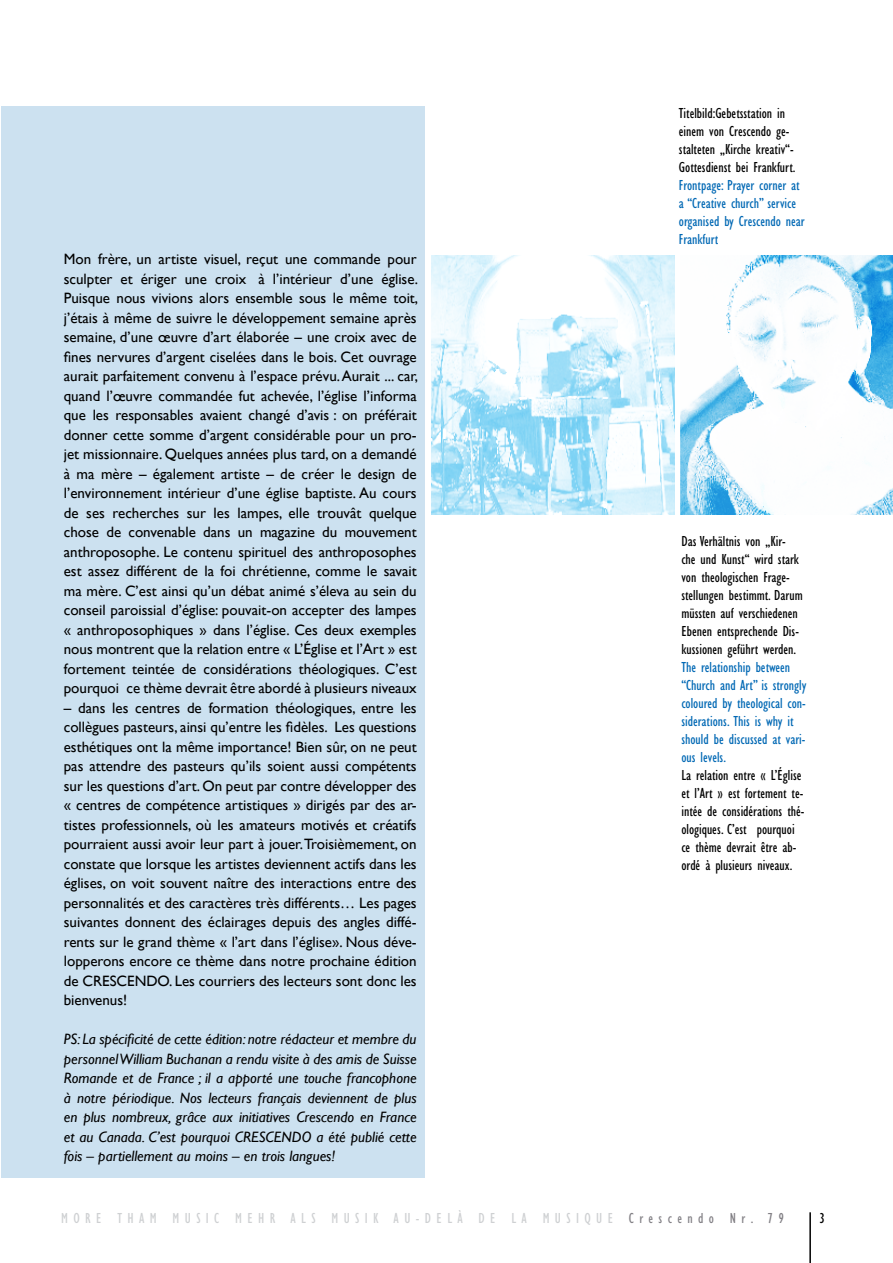
<style>
.page{position:relative;width:893px;height:1263px;background:#fff}
.page>*{position:absolute;margin:0;border:0;box-sizing:border-box;transform-origin:0 0}
.t1{font:15px/19.5px "Gill Sans";color:#000;text-align:justify}
.t2{font:condensed 15px/18px "Gill Sans";color:#000}
.t3{font:italic 15px/19.5px "Gill Sans";color:#000;text-align:justify}
.t4{font:condensed 15px/18px "Gill Sans";color:#0068b4}
.t5{font:condensed 15px "Gill Sans";letter-spacing:.36em;color:#ced0d2}
.t6{font:condensed 15px "Gill Sans";letter-spacing:.36em;color:#817f84}
</style>
<div class="page">
<hr style="left:809px;top:1212px;width:2px;height:51px;background:#000">
<img style="left:680px;top:255px;width:213px;height:259px">
<img style="left:431px;top:255px;width:244px;height:259px">
<div style="left:1px;top:106px;width:424px;height:1072px;background:#cce1f0"></div>
<p class="t1" style="left:64px;top:249px;width:356px">Mon frère, un artiste visuel, reçut une commande pour sculpter et ériger une croix à l’intérieur d’une église.<br>Puisque nous vivions alors ensemble sous le même toit, j’étais à même de suivre le développement semaine après semaine, d’une œuvre d’art élaborée – une croix avec de fines nervures d’argent ciselées dans le bois. Cet ouvrage aurait parfaitement convenu à l’espace prévu. Aurait ... car, quand l’œuvre commandée fut achevée, l’église l’informa que les responsables avaient changé d’avis : on préférait donner cette somme d’argent considérable pour un pro&shy;jet missionnaire. Quelques années plus tard, on a demandé à ma mère – également artiste – de créer le design de l’environnement intérieur d’une église baptiste. Au cours de ses recherches sur les lampes, elle trouvât quelque chose de convenable dans un magazine du mouvement anthroposophe. Le contenu spirituel des anthroposophes est assez différent de la foi chrétienne, comme le savait ma mère. C’est ainsi qu’un débat animé s’éleva au sein du conseil paroissial d’église: pouvait-on accepter des lampes « anthroposophiques » dans l’église. Ces deux exemples nous montrent que la relation entre « L’Église et l’Art » est fortement teintée de considérations théologiques. C’est pourquoi ce thème devrait être abordé à plusieurs niveaux</p>
<p class="t1" style="left:64px;top:698px;width:354px">– dans les centres de formation théologiques, entre les collègues pasteurs, ainsi qu’entre les fidèles. Les questions esthétiques ont la même importance! Bien sûr, on ne peut pas attendre des pasteurs qu’ils soient aussi compétents sur les questions d’art. On peut par contre développer des « centres de compétence artistiques » dirigés par des ar&shy;tistes professionnels, où les amateurs motivés et créatifs pourraient aussi avoir leur part à jouer. Troisièmement, on constate que lorsque les artistes deviennent actifs dans les églises, on voit souvent naître des interactions entre des personnalités et des caractères très différents… Les pages suivantes donnent des éclairages depuis des angles diffé&shy;rents sur le grand thème « l’art dans l’église». Nous déve&shy;lopperons encore ce thème dans notre prochaine édition de CRESCENDO. Les courriers des lecteurs sont donc les bienvenus!</p>
<p class="t3" style="left:64px;top:1029px;width:354px">PS: La spécificité de cette édition: notre rédacteur et membre du personnel William Buchanan a rendu visite à des amis de Suisse Romande et de France ; il a apporté une touche francophone à notre périodique. Nos lecteurs français deviennent de plus en plus nombreux, grâce aux initiatives Crescendo en France et au Canada. C’est pourquoi CRESCENDO a été publié cette fois – partiellement au moins – en trois langues!</p>
<p class="t2" style="left:679px;top:104px;width:118px">Titelbild:Gebetsstation in einem von Crescendo ge&shy;stalteten „Kirche kreativ“-<br>Gottesdienst bei Frankfurt.</p>
<p class="t4" style="left:679px;top:176px;width:127px">Frontpage: Prayer corner at a “Creative church” service organised by Crescendo near<br>Frankfurt</p>
<p class="t2" style="left:681px;top:532px;width:123px">Das Verhältnis von „Kir&shy;che und Kunst“ wird stark von theologischen Frage&shy;stellungen bestimmt. Darum müssten auf verschiedenen<br>Ebenen entsprechende Dis&shy;kussionen geführt werden.</p>
<p class="t4" style="left:681px;top:658px;width:126px">The relationship between “Church and Art” is strongly coloured by theological con&shy;siderations. This is why it should be discussed at vari&shy;ous levels.</p>
<p class="t2" style="left:681px;top:766px;width:124px">La relation entre « L’Église et l’Art » est fortement te&shy;intée de considérations thé&shy;ologiques. C’est pourquoi ce thème devrait être ab&shy;ordé à plusieurs niveaux.</p>
<p class="t5" style="left:61px;top:1210px;width:459px">MORE THAM MUSIC MEHR ALS MUSIK au -del à de la</p>
<p class="t5" style="left:543px;top:1210px;width:10px">musi</p>
<p class="t5" style="left:584px;top:1210px;width:21px">q ue</p>
<p class="t6" style="left:629px;top:1210px;width:156px">Crescendo Nr. 79</p>
</div>
